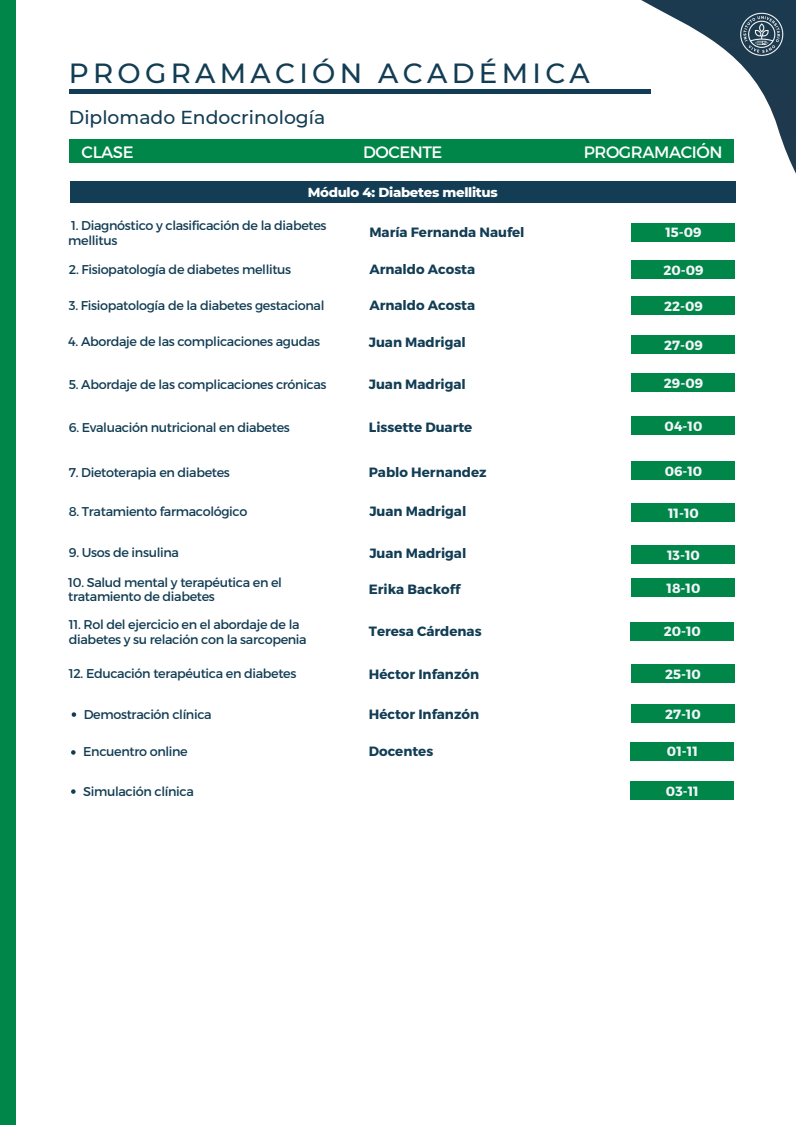
<style>
.page{position:relative;width:796px;height:1125px;background:#fff}
.page>*{position:absolute;margin:0;border:0;box-sizing:border-box;transform-origin:0 0}
.t1{font:500 27.67px "Montserrat";letter-spacing:.155em;color:#123d54}
.t2{font:500 18.75px "Montserrat";color:#123d54}
.t3{font:16.5px "Montserrat";letter-spacing:-.025em;color:#fff}
.t4{font:700 13.42px "Montserrat";color:#123d54}
.t5{font:700 13.35px "Montserrat";color:#f3f5f9}
.t6{font:800 13.35px "Montserrat";letter-spacing:-.025em;color:#fff}
.t7{font:12.75px/14.6px "Montserrat";letter-spacing:-.025em;color:#123d54}
</style>
<div class="page">
<svg style="left:526px;top:0;width:269px;height:242px"></svg>
<img style="left:731px;top:6px;width:59px;height:59px">
<div style="left:631px;top:373px;width:103px;height:19px;background:#008649"></div>
<div style="left:631px;top:416px;width:103px;height:19px;background:#008649"></div>
<div style="left:70px;top:181px;width:665px;height:22px;background:#123d54"></div>
<div style="left:0;top:0;width:15px;height:1125px;background:#008649"></div>
<div style="left:69px;top:89px;width:581px;height:5px;background:#123d54"></div>
<div style="left:70px;top:140px;width:663px;height:23px;background:#008649"></div>
<div style="left:631px;top:223px;width:103px;height:18px;background:#008649"></div>
<div style="left:631px;top:461px;width:103px;height:19px;background:#008649"></div>
<div style="left:631px;top:261px;width:103px;height:18px;background:#008649"></div>
<div style="left:631px;top:503px;width:103px;height:18px;background:#008649"></div>
<div style="left:631px;top:296px;width:103px;height:18px;background:#008649"></div>
<div style="left:631px;top:545px;width:103px;height:19px;background:#008649"></div>
<div style="left:631px;top:336px;width:103px;height:18px;background:#008649"></div>
<div style="left:631px;top:704px;width:103px;height:19px;background:#008649"></div>
<div style="left:630px;top:742px;width:103px;height:18px;background:#008649"></div>
<svg style="left:72px;top:712px;width:4px;height:5px"></svg>
<svg style="left:71px;top:750px;width:5px;height:5px"></svg>
<div style="left:630px;top:781px;width:103px;height:19px;background:#008649"></div>
<svg style="left:71px;top:789px;width:5px;height:5px"></svg>
<div style="left:631px;top:579px;width:103px;height:18px;background:#008649"></div>
<div style="left:630px;top:622px;width:103px;height:18px;background:#008649"></div>
<div style="left:631px;top:664px;width:103px;height:19px;background:#008649"></div>
<h1 class="t1" style="left:69px;top:56px;width:522px">PROGRAMACIÓN ACADÉMICA</h1>
<h2 class="t2" style="left:69px;top:105px;width:258px">Diplomado Endocrinología</h2>
<p class="t3" style="left:82px;top:141px;width:53px">CLASE</p>
<p class="t3" style="left:363px;top:141px;width:81px">DOCENTE</p>
<p class="t3" style="left:583px;top:141px;width:140px">PROGRAMACIÓN</p>
<p class="t6" style="left:308px;top:184px;width:191px">Módulo 4: Diabetes mellitus</p>
<p class="t5" style="left:665px;top:224px;width:38px">15-09</p>
<p class="t7" style="left:68px;top:217px;width:260px">1. Diagnóstico y clasificación de la diabetes mellitus</p>
<p class="t4" style="left:369px;top:224px;width:157px">María Fernanda Naufel</p>
<p class="t7" style="left:69px;top:261px;width:224px">2. Fisiopatología de diabetes mellitus</p>
<p class="t4" style="left:369px;top:260px;width:107px">Arnaldo Acosta</p>
<p class="t7" style="left:69px;top:297px;width:257px">3. Fisiopatología de la diabetes gestacional</p>
<p class="t4" style="left:369px;top:297px;width:107px">Arnaldo Acosta</p>
<p class="t7" style="left:68px;top:334px;width:253px">4. Abordaje de las complicaciones agudas</p>
<p class="t4" style="left:369px;top:333px;width:98px">Juan Madrigal</p>
<p class="t7" style="left:69px;top:376px;width:259px">5. Abordaje de las complicaciones crónicas</p>
<p class="t4" style="left:369px;top:375px;width:98px">Juan Madrigal</p>
<p class="t7" style="left:69px;top:420px;width:222px">6. Evaluación nutricional en diabetes</p>
<p class="t4" style="left:369px;top:419px;width:105px">Lissette Duarte</p>
<p class="t7" style="left:69px;top:464px;width:162px">7. Dietoterapia en diabetes</p>
<p class="t4" style="left:369px;top:464px;width:119px">Pablo Hernandez</p>
<p class="t7" style="left:69px;top:503px;width:180px">8. Tratamiento farmacológico</p>
<p class="t7" style="left:69px;top:545px;width:112px">9. Usos de insulina</p>
<p class="t7" style="left:68px;top:574px;width:215px">10. Salud mental y terapéutica en el tratamiento de diabetes</p>
<p class="t7" style="left:69px;top:616px;width:239px">11. Rol del ejercicio en el abordaje de la diabetes y su relación con la sarcopenia</p>
<p class="t7" style="left:69px;top:666px;width:229px">12. Educación terapéutica en diabetes</p>
<p class="t4" style="left:369px;top:502px;width:98px">Juan Madrigal</p>
<p class="t4" style="left:369px;top:544px;width:98px">Juan Madrigal</p>
<p class="t4" style="left:369px;top:581px;width:93px">Erika Backoff</p>
<p class="t4" style="left:369px;top:623px;width:114px">Teresa Cárdenas</p>
<p class="t4" style="left:369px;top:665px;width:112px">Héctor Infanzón</p>
<p class="t5" style="left:663px;top:262px;width:42px">20-09</p>
<p class="t5" style="left:664px;top:297px;width:40px">22-09</p>
<p class="t5" style="left:664px;top:337px;width:40px">27-09</p>
<p class="t5" style="left:663px;top:374px;width:41px">29-09</p>
<p class="t5" style="left:664px;top:417px;width:39px">04-10</p>
<p class="t5" style="left:664px;top:462px;width:39px">06-10</p>
<p class="t5" style="left:668px;top:504px;width:32px">11-10</p>
<p class="t5" style="left:667px;top:546px;width:34px">13-10</p>
<p class="t5" style="left:666px;top:580px;width:35px">18-10</p>
<p class="t5" style="left:663px;top:623px;width:39px">20-10</p>
<p class="t5" style="left:665px;top:665px;width:37px">25-10</p>
<p class="t7" style="left:84px;top:706px;width:129px">Demostración clínica</p>
<p class="t4" style="left:369px;top:705px;width:112px">Héctor Infanzón</p>
<p class="t4" style="left:369px;top:743px;width:66px">Docentes</p>
<p class="t5" style="left:665px;top:705px;width:37px">27-10</p>
<p class="t7" style="left:83px;top:744px;width:106px">Encuentro online</p>
<p class="t5" style="left:666px;top:743px;width:32px">01-11</p>
<p class="t7" style="left:83px;top:783px;width:112px">Simulación clínica</p>
<p class="t5" style="left:665px;top:782px;width:34px">03-11</p>
</div>
